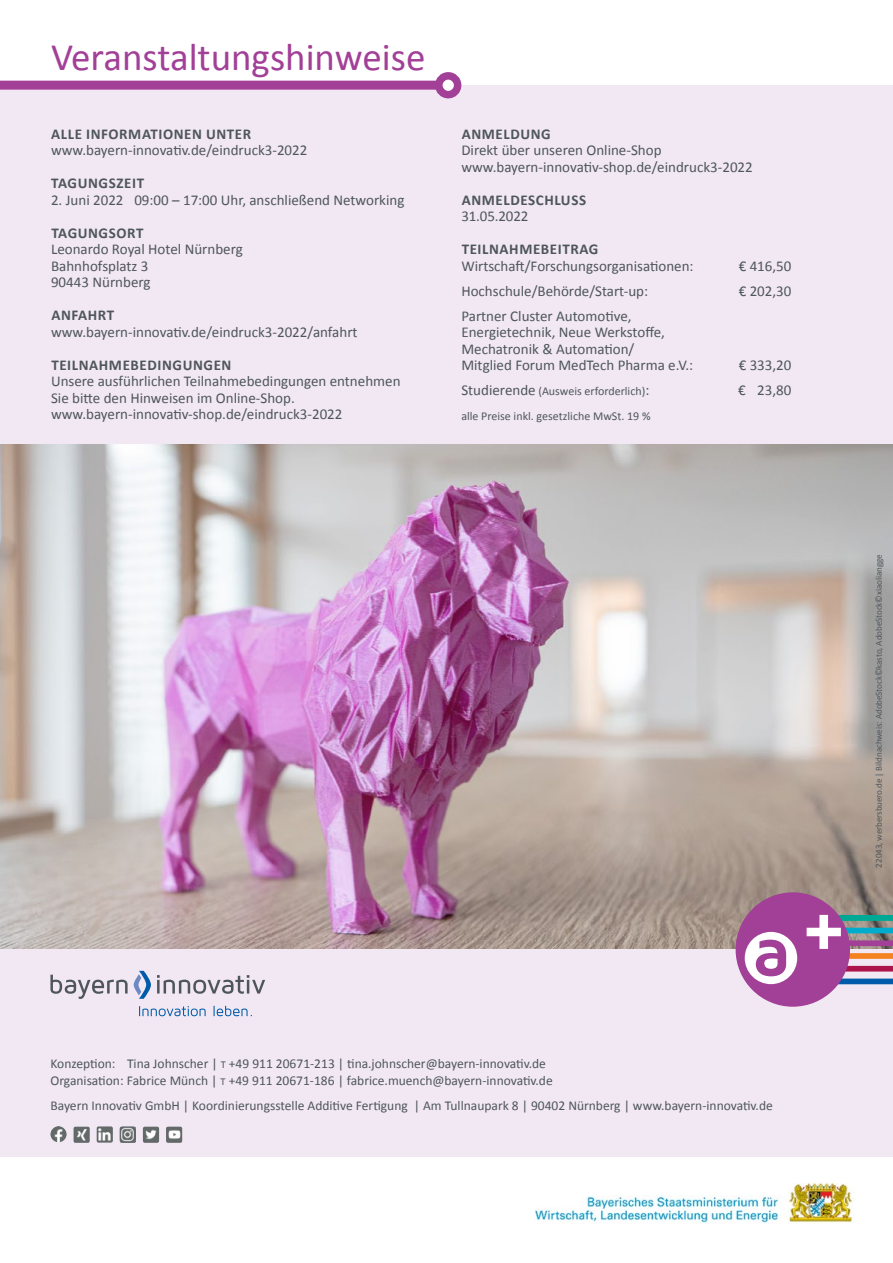
<style>
.page{position:relative;width:893px;height:1263px;background:#fff}
.page>*{position:absolute;margin:0;border:0;box-sizing:border-box;transform-origin:0 0}
.t1{font:39px "Calibri";color:#a23f97}
.t2{font:15px/16.5px "Calibri";color:#4f565b}
.t3{font:700 15px "Calibri";letter-spacing:.04em;color:#4f565b}
.t4{font:13.5px/16.5px "Calibri";color:#4f565b}
.t5{font:12px "Calibri";color:#4f565b}
.t6{font:9.15px "Calibri";letter-spacing:-.01em;color:#4f565b}
.s1{font-size:15px}
.s2{font-size:10.5px}
</style>
<div class="page">
<img style="left:0;top:444px;width:893px;height:505px">
<div style="left:0;top:949px;width:893px;height:208px;background:#f1e8f3"></div>
<div style="left:0;top:85px;width:893px;height:359px;background:#f1e8f3"></div>
<svg style="left:50px;top:975px;width:78px;height:24px"></svg>
<svg style="left:157px;top:975px;width:108px;height:19px"></svg>
<svg style="left:134px;top:971px;width:17px;height:28px"></svg>
<svg style="left:139px;top:1006px;width:113px;height:10px"></svg>
<img style="left:120px;top:1127px;width:16px;height:16px">
<img style="left:143px;top:1127px;width:16px;height:16px">
<img style="left:166px;top:1127px;width:16px;height:16px">
<img style="left:97px;top:1126px;width:16px;height:16px">
<img style="left:74px;top:1127px;width:16px;height:16px">
<img style="left:50px;top:1126px;width:17px;height:16px;border-radius:8px">
<div style="left:0;top:81px;width:444px;height:9px;background:#a23f97"></div>
<div style="left:439px;top:76px;width:19px;height:19px;background:#fff;border-radius:50%"></div>
<div style="left:435px;top:72px;width:26px;height:26px;border:8px solid #a23f97;border-radius:50%"></div>
<img style="left:534px;top:1183px;width:319px;height:41px">
<div style="left:736px;top:892px;width:114px;height:115px;background:#a23f97;border-radius:50%"></div>
<svg style="left:745px;top:910px;width:148px;height:79px"></svg>
<h1 class="t1" style="left:51px;top:32px;width:376px">Veranstaltungshinweise</h1>
<p class="t3" style="left:51px;top:125px;width:201px">ALLE INFORMATIONEN UNTER</p>
<p class="t2" style="left:51px;top:142px;width:258px">www.bayern-innovativ.de/eindruck3-2022</p>
<p class="t3" style="left:51px;top:174px;width:17px">TAGUNGSZEIT</p>
<p class="t2" style="left:51px;top:192px;width:355px">2. Juni 2022 09:00 – 17:00 Uhr, anschließend Networking</p>
<p class="t3" style="left:51px;top:224px;width:18px">TAGUNGS</p>
<p class="t3" style="left:116px;top:224px;width:29px">ORT</p>
<p class="t2" style="left:51px;top:241px;width:193px">Leonardo Royal Hotel Nürnberg<br>Bahnhofsplatz 3<br>90443 Nürnberg</p>
<p class="t3" style="left:51px;top:306px;width:20px">ANFAHRT</p>
<p class="t2" style="left:51px;top:324px;width:308px">www.bayern-innovativ.de/eindruck3-2022/anfahrt</p>
<p class="t3" style="left:51px;top:356px;width:18px">TEILNAHMEBEDINGUNGEN</p>
<p class="t2" style="left:51px;top:373px;width:351px">Unsere ausführlichen Teilnahmebedingungen entnehmen<br>Sie bitte den Hinweisen im Online-Shop. www.bayern-innovativ-shop.de/eindruck3-2022</p>
<p class="t3" style="left:462px;top:125px;width:21px">ANMELDUNG</p>
<p class="t2" style="left:461px;top:142px;width:293px">Direkt über unseren Online-Shop www.bayern-innovativ-shop.de/eindruck3-2022</p>
<p class="t3" style="left:462px;top:191px;width:20px">ANMELDESCHLUSS</p>
<p class="t2" style="left:461px;top:208px;width:69px">31.05.2022</p>
<p class="t3" style="left:462px;top:240px;width:18px">TEILNAHMEBEITRAG</p>
<p class="t2" style="left:461px;top:258px;width:234px">Wirtschaft/Forschungsorganisationen:</p>
<p class="t2" style="left:739px;top:258px;width:54px">€ 416,50</p>
<p class="t2" style="left:461px;top:283px;width:188px">Hochschule/Behörde/Start-up:</p>
<p class="t2" style="left:739px;top:283px;width:54px">€ 202,30</p>
<p class="t2" style="left:461px;top:308px;width:233px">Partner Cluster Automotive,<br>Energietechnik, Neue Werkstoffe,<br>Mechatronik &amp; Automation/<br>Mitglied Forum MedTech Pharma e.V.:</p>
<p class="t2" style="left:739px;top:357px;width:54px">€ 333,20</p>
<p class="t5" style="left:461px;top:384px;width:190px"><span class="s1">Studierende</span> (Ausweis erforderlich)<span class="s1">:</span></p>
<p class="t2" style="left:738px;top:382px;width:55px">€ 23,80</p>
<p class="t5" style="left:461px;top:409px;width:191px">alle Preise inkl. gesetzliche MwSt. 19 %</p>
<p class="t4" style="left:50px;top:1055px;width:504px">Konzeption: Tina Johnscher | <span class="s2">T</span> +49 911 20671-213 | tina.johnscher@bayern-innovativ.de<br>Organisation: Fabrice Münch | <span class="s2">T</span> +49 911 20671-186 | fabrice.muench@bayern-innovativ.de</p>
<p class="t4" style="left:50px;top:1097px;width:724px">Bayern Innovativ GmbH | Koordinierungsstelle Additive Fertigung | Am Tullnaupark 8 | 90402 Nürnberg | www.bayern-innovativ.de</p>
<p class="t6" style="left:873px;top:867px;width:315px;rotate:-90deg">22043, werbersbuero.de | Bildnachweis: AdobeStock©kasto, AdobeStock©xiaoliangge</p>
</div>
